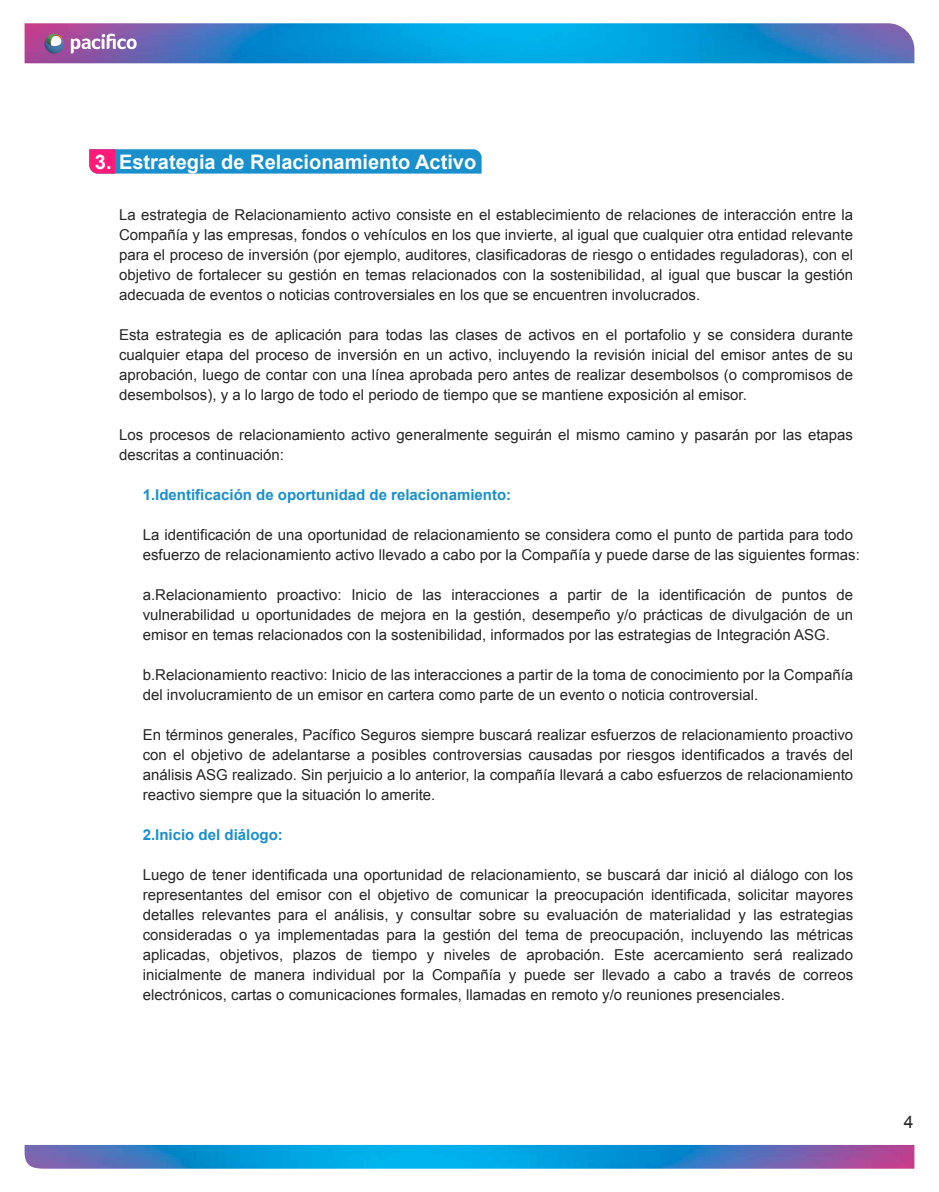
<style>
.page{position:relative;width:939px;height:1192px;background:#fff}
.page>*{position:absolute;margin:0;border:0;box-sizing:border-box;transform-origin:0 0}
.t1{font:700 20px "Arial";color:#fff}
.t2{font:17.5px "Arial";color:#262626}
.t3{font:15px/20px "Arial";color:#262626;text-align:justify}
.t4{font:700 15px "Arial";color:#198fcc}
</style>
<div class="page">
<img style="left:25px;top:1144px;width:889px;height:24px">
<img style="left:25px;top:23px;width:889px;height:40px">
<svg style="left:71px;top:34px;width:66px;height:20px"></svg>
<img style="left:46px;top:34px;width:14px;height:1px">
<svg style="left:44px;top:35px;width:20px;height:19px"></svg>
<svg style="left:89px;top:149px;width:392px;height:25px;background:#2e8ac8"></svg>
<h1 class="t1" style="left:95px;top:148px;width:383px">3. Estrategia de Relacionamiento Activo</h1>
<p class="t3" style="left:119px;top:204px;width:736px">La estrategia de Relacionamiento activo consiste en el establecimiento de relaciones de interacción entre la Compañía y las empresas, fondos o vehículos en los que invierte, al igual que cualquier otra entidad relevante para el proceso de inversión (por ejemplo, auditores, clasificadoras de riesgo o entidades reguladoras), con el objetivo de fortalecer su gestión en temas relacionados con la sostenibilidad, al igual que buscar la gestión adecuada de eventos o noticias controversiales en los que se encuentren involucrados.</p>
<p class="t3" style="left:119px;top:324px;width:736px">Esta estrategia es de aplicación para todas las clases de activos en el portafolio y se considera durante cualquier etapa del proceso de inversión en un activo, incluyendo la revisión inicial del emisor antes de su aprobación, luego de contar con una línea aprobada pero antes de realizar desembolsos (o compromisos de desembolsos), y a lo largo de todo el periodo de tiempo que se mantiene exposición al emisor.</p>
<p class="t3" style="left:119px;top:424px;width:735px">Los procesos de relacionamiento activo generalmente seguirán el mismo camino y pasarán por las etapas descritas a continuación:</p>
<p class="t4" style="left:143px;top:484px;width:370px">1.Identificación de oportunidad de relacionamiento:</p>
<p class="t3" style="left:143px;top:524px;width:718px">La identificación de una oportunidad de relacionamiento se considera como el punto de partida para todo esfuerzo de relacionamiento activo llevado a cabo por la Compañía y puede darse de las siguientes formas:</p>
<p class="t3" style="left:143px;top:584px;width:712px">a.Relacionamiento proactivo: Inicio de las interacciones a partir de la identificación de puntos de vulnerabilidad u oportunidades de mejora en la gestión, desempeño y/o prácticas de divulgación de un emisor en temas relacionados con la sostenibilidad, informados por las estrategias de Integración ASG.</p>
<p class="t3" style="left:143px;top:664px;width:712px">b.Relacionamiento reactivo: Inicio de las interacciones a partir de la toma de conocimiento por la Compañía del involucramiento de un emisor en cartera como parte de un evento o noticia controversial.</p>
<p class="t3" style="left:143px;top:724px;width:712px">En términos generales, Pacífico Seguros siempre buscará realizar esfuerzos de relacionamiento proactivo con el objetivo de adelantarse a posibles controversias causadas por riesgos identificados a través del análisis ASG realizado. Sin perjuicio a lo anterior, la compañía llevará a cabo esfuerzos de relacionamiento reactivo siempre que la situación lo amerite.</p>
<p class="t4" style="left:143px;top:824px;width:142px">2.Inicio del diálogo:</p>
<p class="t3" style="left:143px;top:864px;width:712px">Luego de tener identificada una oportunidad de relacionamiento, se buscará dar inició al diálogo con los representantes del emisor con el objetivo de comunicar la preocupación identificada, solicitar mayores detalles relevantes para el análisis, y consultar sobre su evaluación de materialidad y las estrategias consideradas o ya implementadas para la gestión del tema de preocupación, incluyendo las métricas aplicadas, objetivos, plazos de tiempo y niveles de aprobación. Este acercamiento será realizado inicialmente de manera individual por la Compañía y puede ser llevado a cabo a través de correos electrónicos, cartas o comunicaciones formales, llamadas en remoto y/o reuniones presenciales.</p>
<p class="t2" style="left:903px;top:1110px;width:11px">4</p>
</div>
